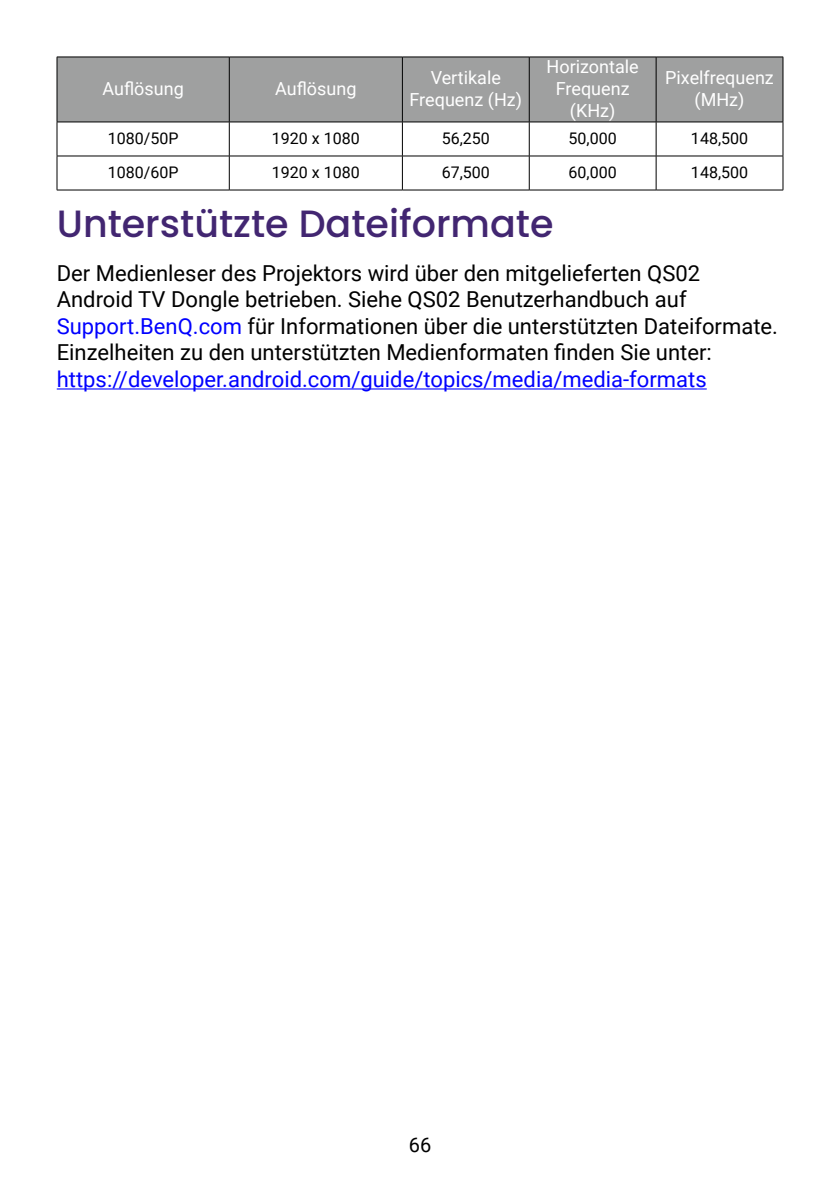
<style>
.page{position:relative;width:840px;height:1191px;background:#fff}
.page>*{position:absolute;margin:0;border:0;box-sizing:border-box;transform-origin:0 0}
.t1{font:500 38px "Poppins";color:#422671}
.t2{font:22px/26.4px "Roboto";color:#000}
.t3{font:22px "Roboto";color:#00f}
.t4{font:20px "Roboto";color:#000}
.t5{font:18px/21.6px "Roboto";color:#fff;text-align:center}
.t6{font:16px "Roboto";color:#000}
.s1{color:#00f}
</style>
<div class="page">
<hr style="left:57px;top:388px;width:649px;height:1px;background:#00f">
<div style="left:58px;top:58px;width:724px;height:64px;background:#9fa0a0"></div>
<hr style="left:57px;top:122px;width:1px;height:34px;background:#000">
<hr style="left:229px;top:122px;width:1px;height:34px;background:#000">
<hr style="left:402px;top:122px;width:1px;height:34px;background:#000">
<hr style="left:528px;top:122px;width:1px;height:34px;background:#000">
<hr style="left:655px;top:122px;width:1px;height:34px;background:#000">
<hr style="left:782px;top:122px;width:1px;height:34px;background:#000">
<hr style="left:57px;top:156px;width:172px;height:1px;background:#000">
<hr style="left:57px;top:156px;width:1px;height:34px;background:#000">
<hr style="left:229px;top:156px;width:173px;height:1px;background:#000">
<hr style="left:229px;top:156px;width:1px;height:34px;background:#000">
<hr style="left:402px;top:156px;width:127px;height:1px;background:#000">
<hr style="left:402px;top:156px;width:1px;height:34px;background:#000">
<hr style="left:529px;top:156px;width:126px;height:1px;background:#000">
<hr style="left:528px;top:156px;width:1px;height:34px;background:#000">
<hr style="left:655px;top:156px;width:127px;height:1px;background:#000">
<hr style="left:655px;top:156px;width:1px;height:34px;background:#000">
<hr style="left:782px;top:156px;width:1px;height:34px;background:#000">
<hr style="left:57px;top:57px;width:172px;height:1px;background:#000">
<hr style="left:57px;top:57px;width:1px;height:65px;background:#000">
<hr style="left:229px;top:57px;width:173px;height:1px;background:#000">
<hr style="left:229px;top:57px;width:1px;height:65px;background:#000">
<hr style="left:402px;top:57px;width:127px;height:1px;background:#000">
<hr style="left:402px;top:57px;width:1px;height:65px;background:#000">
<hr style="left:529px;top:57px;width:126px;height:1px;background:#000">
<hr style="left:528px;top:57px;width:1px;height:65px;background:#000">
<hr style="left:655px;top:57px;width:127px;height:1px;background:#000">
<hr style="left:655px;top:57px;width:1px;height:65px;background:#000">
<hr style="left:782px;top:57px;width:1px;height:65px;background:#000">
<hr style="left:57px;top:122px;width:172px;height:1px;background:#000">
<hr style="left:229px;top:122px;width:173px;height:1px;background:#000">
<hr style="left:402px;top:122px;width:127px;height:1px;background:#000">
<hr style="left:529px;top:122px;width:126px;height:1px;background:#000">
<hr style="left:655px;top:122px;width:127px;height:1px;background:#000">
<hr style="left:57px;top:190px;width:172px;height:1px;background:#000">
<hr style="left:229px;top:190px;width:173px;height:1px;background:#000">
<hr style="left:402px;top:190px;width:127px;height:1px;background:#000">
<hr style="left:529px;top:190px;width:126px;height:1px;background:#000">
<hr style="left:655px;top:190px;width:127px;height:1px;background:#000">
<p class="t5" style="left:102px;top:77px;width:83px">Auflösung</p>
<p class="t5" style="left:275px;top:77px;width:83px">Auflösung</p>
<p class="t5" style="left:409px;top:66px;width:114px">Vertikale<br>Frequenz (Hz)</p>
<p class="t5" style="left:546px;top:55px;width:94px">Horizontale<br>Frequenz (KHz)</p>
<p class="t5" style="left:664px;top:66px;width:110px">Pixelfrequenz (MHz)</p>
<p class="t6" style="left:108px;top:127px;width:72px">1080/50P</p>
<p class="t6" style="left:272px;top:127px;width:89px">1920 x 1080</p>
<p class="t6" style="left:441px;top:127px;width:50px">56,250</p>
<p class="t6" style="left:568px;top:127px;width:50px">50,000</p>
<p class="t6" style="left:690px;top:127px;width:59px">148,500</p>
<p class="t6" style="left:108px;top:161px;width:72px">1080/60P</p>
<p class="t6" style="left:272px;top:161px;width:89px">1920 x 1080</p>
<p class="t6" style="left:441px;top:161px;width:50px">67,500</p>
<p class="t6" style="left:568px;top:161px;width:50px">60,000</p>
<p class="t6" style="left:690px;top:161px;width:59px">148,500</p>
<h1 class="t1" style="left:57px;top:202px;width:498px">Unterstützte Dateiformate</h1>
<p class="t2" style="left:57px;top:259px;width:722px">Der Medienleser des Projektors wird über den mitgelieferten QS02<br>Android TV Dongle betrieben. Siehe QS02 Benutzerhandbuch auf <span class="s1">Support.BenQ.com</span> für Informationen über die unterstützten Dateiformate.<br>Einzelheiten zu den unterstützten Medienformaten finden Sie unter:</p>
<p class="t3" style="left:57px;top:364px;width:651px">https://developer.android.com/guide/topics/media/media-formats</p>
<p class="t4" style="left:408px;top:1130px;width:24px">66</p>
</div>
